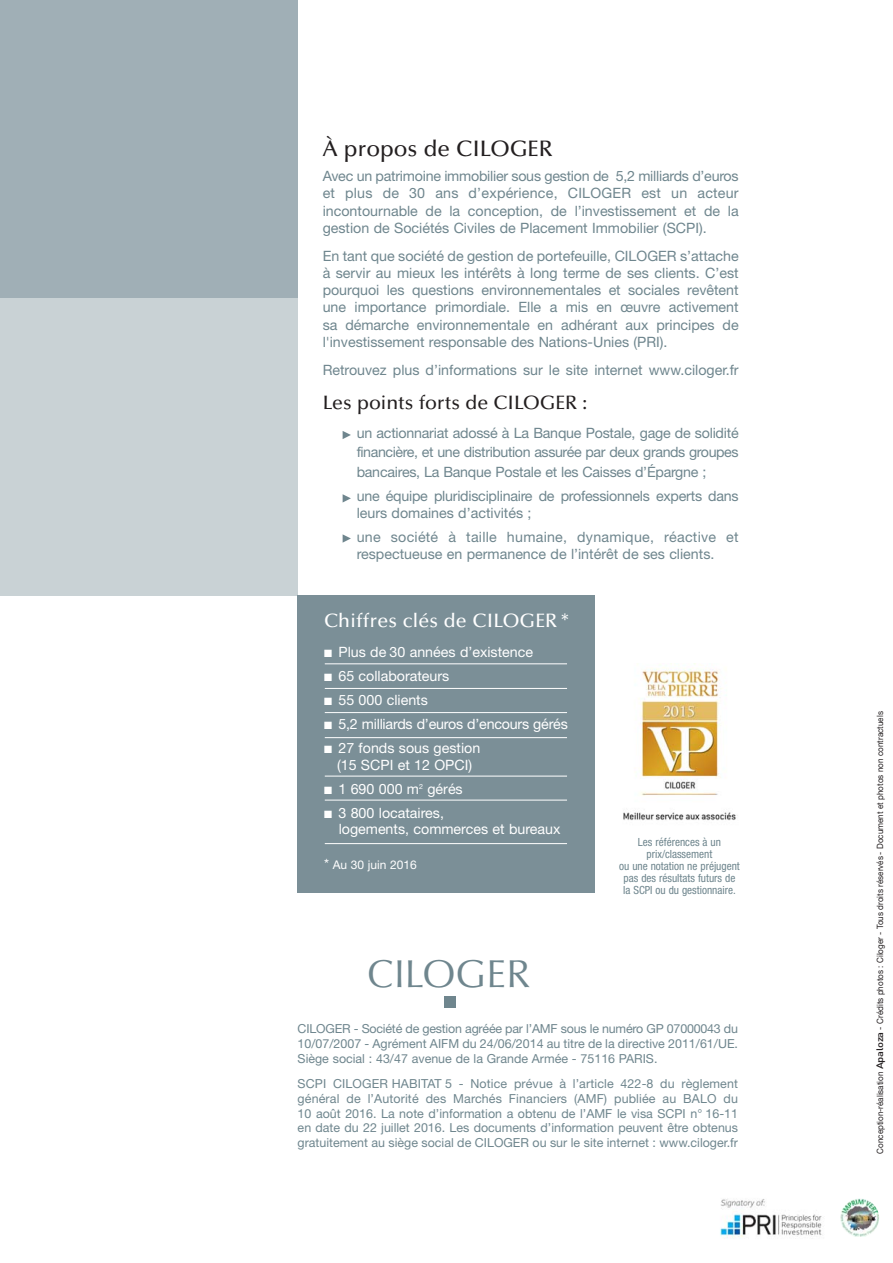
<style>
.page{position:relative;width:893px;height:1263px;background:#fff}
.page>*{position:absolute;margin:0;border:0;box-sizing:border-box;transform-origin:0 0}
.t1{font:39px "Optima";letter-spacing:.005em;color:#6f868e}
.t2{font:500 22.5px "Optima";color:#231f20}
.t3{font:500 19.5px "Optima";color:#231f20}
.t4{font:500 19.5px "Optima";letter-spacing:.01em;color:#fff}
.t5{font:14.25px/17.2px "Helvetica Neue";color:#6f868e;text-align:justify}
.t6{font:14.25px/16.5px "Helvetica Neue";color:#fff;text-align:center}
.t7{font:12.45px/14.7px "Helvetica Neue";color:#6f868e;text-align:justify}
.t8{font:12px "Helvetica Neue";color:#fff}
.t9{font:condensed 11.25px/12px "Helvetica Neue";color:#6f868e;text-align:center}
.t10{font:8.7px "Helvetica Neue";color:#231f20;scale:.93 1}
.s1{font-size:14.25px}
.s2{font-family:"DIN";font-weight:500;font-size:9.3px}
</style>
<div class="page">
<div style="left:444px;top:997px;width:11px;height:11px;background:#6f868e"></div>
<svg style="left:840px;top:1198px;width:39px;height:39px"></svg>
<img style="left:840px;top:1198px;width:39px;height:38px;border-radius:50%">
<img style="left:720px;top:1199px;width:102px;height:40px">
<div style="left:0;top:0;width:298px;height:298px;background:#a0afb6"></div>
<div style="left:0;top:298px;width:298px;height:297px;background:#c9d2d5"></div>
<svg style="left:343px;top:431px;width:8px;height:8px"></svg>
<svg style="left:343px;top:534px;width:8px;height:9px"></svg>
<svg style="left:343px;top:494px;width:8px;height:8px"></svg>
<div style="left:298px;top:595px;width:297px;height:298px;background:#7b8f97"></div>
<hr style="left:325px;top:663px;width:242px;height:1px;background:#fff">
<hr style="left:325px;top:688px;width:242px;height:1px;background:#fff">
<hr style="left:325px;top:712px;width:242px;height:1px;background:#fff">
<hr style="left:325px;top:737px;width:242px;height:1px;background:#fff">
<hr style="left:325px;top:776px;width:242px;height:1px;background:#fff">
<hr style="left:325px;top:800px;width:242px;height:1px;background:#fff">
<hr style="left:325px;top:843px;width:242px;height:1px;background:#fff">
<img style="left:623px;top:667px;width:115px;height:154px">
<h2 class="t2" style="left:323px;top:139px;width:231px">À propos de CILOGER</h2>
<p class="t5" style="left:323px;top:169px;width:418px">Avec un patrimoine immobilier sous gestion de 5,2 milliards d’euros et plus de 30 ans d’expérience, CILOGER est un acteur incontournable de la conception, de l’investissement et de la gestion de Sociétés Civiles de Placement Immobilier (SCPI).</p>
<p class="t5" style="left:323px;top:248px;width:418px">En tant que société de gestion de portefeuille, CILOGER s’attache à servir au mieux les intérêts à long terme de ses clients. C’est pourquoi les questions environnementales et sociales revêtent une importance primordiale. Elle a mis en œuvre activement sa démarche environnementale en adhérant aux principes de l'investissement responsable des Nations-Unies (PRI).</p>
<p class="t5" style="left:323px;top:362px;width:417px">Retrouvez plus d’informations sur le site internet www.ciloger.fr</p>
<h3 class="t3" style="left:323px;top:394px;width:266px">Les points forts de CILOGER :</h3>
<p class="t5" style="left:357px;top:424px;width:383px;line-height:19.5px">un actionnariat adossé à La Banque Postale, gage de solidité financière, et une distribution assurée par deux grands groupes bancaires, La Banque Postale et les Caisses d’Épargne ;</p>
<p class="t5" style="left:357px;top:488px;width:383px">une équipe pluridisciplinaire de professionnels experts dans leurs domaines d’activités ;</p>
<p class="t5" style="left:357px;top:530px;width:383px">une société à taille humaine, dynamique, réactive et respectueuse en permanence de l’intérêt de ses clients.</p>
<h3 class="t4" style="left:324px;top:612px;width:247px">Chiffres clés de CILOGER *</h3>
<p class="t6" style="left:324px;top:645px;width:211px">■ Plus de 30 années d’existence</p>
<p class="t6" style="left:324px;top:669px;width:127px">■ 65 collaborateurs</p>
<p class="t6" style="left:324px;top:693px;width:105px">■ 55 000 clients</p>
<p class="t6" style="left:324px;top:717px;width:245px">■ 5,2 milliards d’euros d’encours gérés</p>
<p class="t6" style="left:324px;top:741px;width:158px">■ 27 fonds sous gestion (15 SCPI et 12 OPCI)</p>
<p class="t6" style="left:324px;top:782px;width:140px">■ 1 690 000 m<sup>2</sup> gérés</p>
<p class="t6" style="left:339px;top:806px;width:223px;text-align:left;text-indent:-15px">■ 3 800 locataires,<br>logements, commerces et bureaux</p>
<p class="t8" style="left:324px;top:860px;width:94px"><span class="s1">*</span> Au 30 juin 2016</p>
<p class="t9" style="left:619px;top:837px;width:122px">Les références à un prix/classement<br>ou une notation ne préjugent pas des résultats futurs de la SCPI ou du gestionnaire.</p>
<h1 class="t1" style="left:367px;top:958px;width:164px">CILOGER</h1>
<p class="t7" style="left:298px;top:1022px;width:442px">CILOGER - Société de gestion agréée par l’AMF sous le numéro GP 07000043 du 10/07/2007 - Agrément AIFM du 24/06/2014 au titre de la directive 2011/61/UE.<br>Siège social : 43/47 avenue de la Grande Armée - 75116 PARIS.</p>
<p class="t7" style="left:298px;top:1078px;width:442px">SCPI CILOGER HABITAT 5 - Notice prévue à l’article 422-8 du règlement général de l’Autorité des Marchés Financiers (AMF) publiée au BALO du 10 août 2016. La note d’information a obtenu de l’AMF le visa SCPI n° 16-11 en date du 22 juillet 2016. Les documents d’information peuvent être obtenus gratuitement au siège social de CILOGER ou sur le site internet : www.ciloger.fr</p>
<p class="t10" style="left:877px;top:1154px;width:477px;rotate:-90deg">Conception-réalisation <span class="s2">Apaloza</span> - Crédits photos : Ciloger - Tous droits réservés - Document et photos non contractuels</p>
</div>
